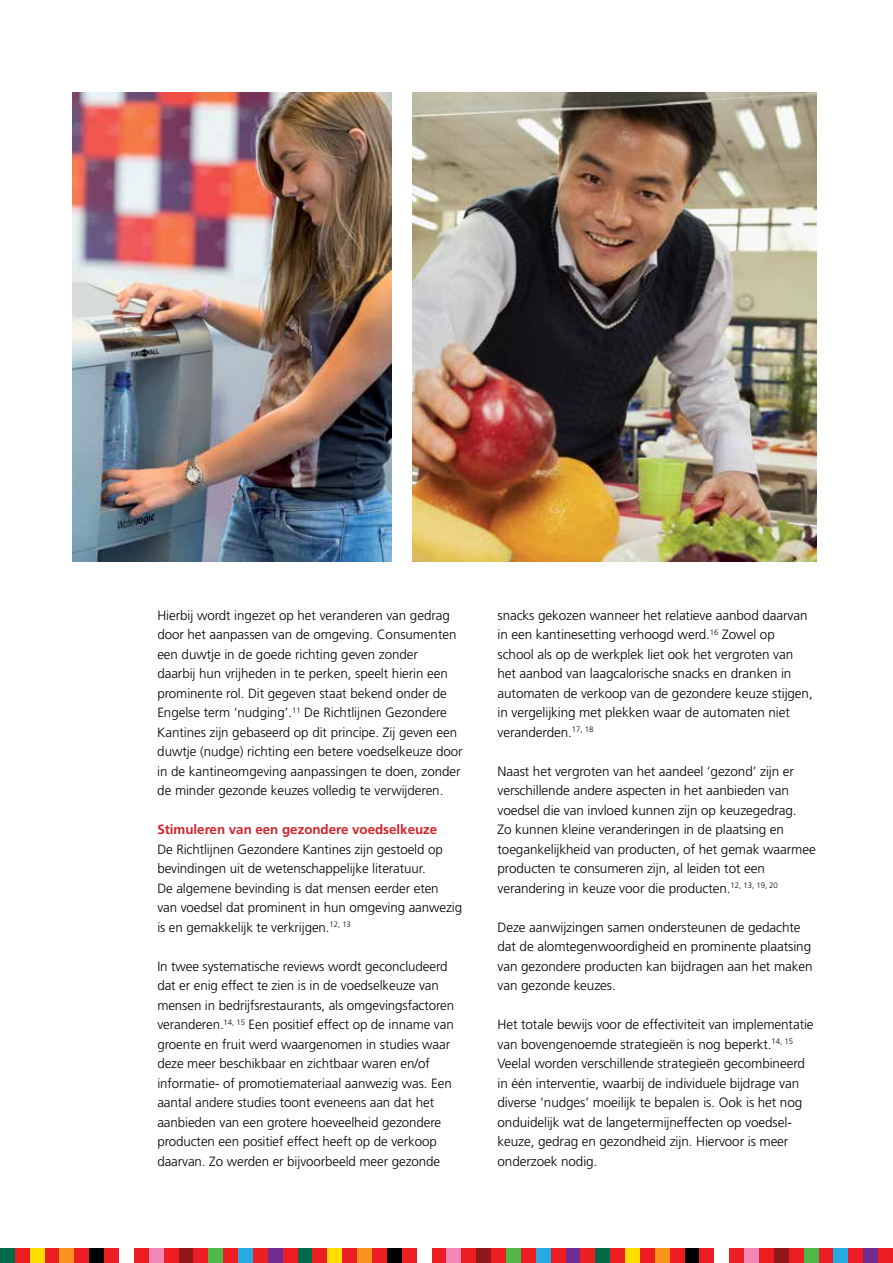
<style>
.page{position:relative;width:893px;height:1263px;background:#fff}
.page>*{position:absolute;margin:0;border:0;box-sizing:border-box;transform-origin:0 0}
.t1{font:300 13.5px/19.5px "Frutiger";letter-spacing:-.005em;color:#000}
.t2{font:300 13.35px/19.5px "Frutiger";letter-spacing:-.005em;color:#000}
.t3{font:700 13.35px "Frutiger";color:#d2232a}
</style>
<div class="page">
<div style="left:0;top:1248px;width:15px;height:15px;background:#016945"></div>
<div style="left:15px;top:1248px;width:15px;height:15px;background:#ed1d24"></div>
<div style="left:30px;top:1248px;width:15px;height:15px;background:#fd0"></div>
<div style="left:45px;top:1248px;width:15px;height:15px;background:#ed1d24"></div>
<div style="left:60px;top:1248px;width:14px;height:15px;background:#f7941e"></div>
<div style="left:74px;top:1248px;width:15px;height:15px;background:#ed1d24"></div>
<div style="left:89px;top:1248px;width:15px;height:15px;background:#000"></div>
<div style="left:104px;top:1248px;width:15px;height:15px;background:#ed1d24"></div>
<div style="left:134px;top:1248px;width:15px;height:15px;background:#ed1d24"></div>
<div style="left:149px;top:1248px;width:15px;height:15px;background:#f287b7"></div>
<div style="left:164px;top:1248px;width:15px;height:15px;background:#ed1d24"></div>
<div style="left:179px;top:1248px;width:14px;height:15px;background:#90181b"></div>
<div style="left:193px;top:1248px;width:15px;height:15px;background:#ed1d24"></div>
<div style="left:208px;top:1248px;width:15px;height:15px;background:#50b848"></div>
<div style="left:223px;top:1248px;width:15px;height:15px;background:#ed1d24"></div>
<div style="left:238px;top:1248px;width:15px;height:15px;background:#27aae1"></div>
<div style="left:253px;top:1248px;width:15px;height:15px;background:#ed1d24"></div>
<div style="left:268px;top:1248px;width:15px;height:15px;background:#6f2c91"></div>
<div style="left:283px;top:1248px;width:15px;height:15px;background:#ed1d24"></div>
<div style="left:298px;top:1248px;width:15px;height:15px;background:#016945"></div>
<div style="left:313px;top:1248px;width:14px;height:15px;background:#ed1d24"></div>
<div style="left:327px;top:1248px;width:15px;height:15px;background:#fd0"></div>
<div style="left:342px;top:1248px;width:15px;height:15px;background:#ed1d24"></div>
<div style="left:357px;top:1248px;width:15px;height:15px;background:#f7941e"></div>
<div style="left:372px;top:1248px;width:15px;height:15px;background:#ed1d24"></div>
<div style="left:387px;top:1248px;width:15px;height:15px;background:#000"></div>
<div style="left:402px;top:1248px;width:15px;height:15px;background:#ed1d24"></div>
<div style="left:432px;top:1248px;width:14px;height:15px;background:#ed1d24"></div>
<div style="left:446px;top:1248px;width:15px;height:15px;background:#f287b7"></div>
<div style="left:461px;top:1248px;width:15px;height:15px;background:#ed1d24"></div>
<div style="left:476px;top:1248px;width:15px;height:15px;background:#90181b"></div>
<div style="left:491px;top:1248px;width:15px;height:15px;background:#ed1d24"></div>
<div style="left:506px;top:1248px;width:15px;height:15px;background:#50b848"></div>
<div style="left:521px;top:1248px;width:15px;height:15px;background:#ed1d24"></div>
<div style="left:536px;top:1248px;width:15px;height:15px;background:#27aae1"></div>
<div style="left:551px;top:1248px;width:15px;height:15px;background:#ed1d24"></div>
<div style="left:566px;top:1248px;width:14px;height:15px;background:#6f2c91"></div>
<div style="left:580px;top:1248px;width:15px;height:15px;background:#ed1d24"></div>
<div style="left:595px;top:1248px;width:15px;height:15px;background:#016945"></div>
<div style="left:610px;top:1248px;width:15px;height:15px;background:#ed1d24"></div>
<div style="left:625px;top:1248px;width:15px;height:15px;background:#fd0"></div>
<div style="left:640px;top:1248px;width:15px;height:15px;background:#ed1d24"></div>
<div style="left:655px;top:1248px;width:15px;height:15px;background:#f7941e"></div>
<div style="left:670px;top:1248px;width:15px;height:15px;background:#ed1d24"></div>
<div style="left:685px;top:1248px;width:14px;height:15px;background:#000"></div>
<div style="left:699px;top:1248px;width:15px;height:15px;background:#ed1d24"></div>
<div style="left:729px;top:1248px;width:15px;height:15px;background:#ed1d24"></div>
<div style="left:744px;top:1248px;width:15px;height:15px;background:#f287b7"></div>
<div style="left:759px;top:1248px;width:15px;height:15px;background:#ed1d24"></div>
<div style="left:774px;top:1248px;width:15px;height:15px;background:#90181b"></div>
<div style="left:789px;top:1248px;width:15px;height:15px;background:#ed1d24"></div>
<div style="left:804px;top:1248px;width:14px;height:15px;background:#50b848"></div>
<div style="left:818px;top:1248px;width:15px;height:15px;background:#ed1d24"></div>
<div style="left:833px;top:1248px;width:15px;height:15px;background:#27aae1"></div>
<div style="left:848px;top:1248px;width:15px;height:15px;background:#ed1d24"></div>
<div style="left:863px;top:1248px;width:15px;height:15px;background:#6f2c91"></div>
<div style="left:878px;top:1248px;width:15px;height:15px;background:#ed1d24"></div>
<img style="left:412px;top:93px;width:404px;height:468px">
<img style="left:72px;top:93px;width:319px;height:468px">
<p class="t2" style="left:157px;top:605px;width:307px">Hierbij wordt ingezet op het veranderen van gedrag door het aanpassen van de omgeving. Consumenten een duwtje in de goede richting geven zonder<br>daarbij hun vrijheden in te perken, speelt hierin een prominente rol. Dit gegeven staat bekend onder de Engelse term ‘nudging’.<sup>11</sup> De Richtlijnen Gezondere Kantines zijn gebaseerd op dit principe. Zij geven een duwtje (nudge) richting een betere voedselkeuze door in de kantineomgeving aanpassingen te doen, zonder de minder gezonde keuzes volledig te verwijderen.</p>
<p class="t3" style="left:157px;top:822px;width:281px">Stimuleren van een gezondere voedselkeuze</p>
<p class="t2" style="left:157px;top:839px;width:306px">De Richtlijnen Gezondere Kantines zijn gestoeld op bevindingen uit de wetenschappelijke literatuur.<br>De algemene bevinding is dat mensen eerder eten<br>van voedsel dat prominent in hun omgeving aanwezig is en gemakkelijk te verkrijgen.<sup>12,</sup> <sup>13</sup></p>
<p class="t2" style="left:157px;top:956px;width:298px">In twee systematische reviews wordt geconcludeerd dat er enig effect te zien is in de voedselkeuze van mensen in bedrijfsrestaurants, als omgevingsfactoren veranderen.<sup>14,</sup> <sup>15</sup> Een positief effect op de inname van groente en fruit werd waargenomen in studies waar deze meer beschikbaar en zichtbaar waren en/of informatie- of promotiemateriaal aanwezig was. Een aantal andere studies toont eveneens aan dat het aanbieden van een grotere hoeveelheid gezondere producten een positief effect heeft op de verkoop daarvan. Zo werden er bijvoorbeeld meer gezonde</p>
<p class="t1" style="left:497px;top:605px;width:317px">snacks gekozen wanneer het relatieve aanbod daarvan in een kantinesetting verhoogd werd.<sup>16</sup> Zowel op school als op de werkplek liet ook het vergroten van het aanbod van laagcalorische snacks en dranken in automaten de verkoop van de gezondere keuze stijgen, in vergelijking met plekken waar de automaten niet veranderden.<sup>17,</sup> <sup>18</sup></p>
<p class="t1" style="left:497px;top:761px;width:320px">Naast het vergroten van het aandeel ‘gezond’ zijn er verschillende andere aspecten in het aanbieden van voedsel die van invloed kunnen zijn op keuzegedrag.<br>Zo kunnen kleine veranderingen in de plaatsing en toegankelijkheid van producten, of het gemak waarmee producten te consumeren zijn, al leiden tot een verandering in keuze voor die producten.<sup>12,</sup> <sup>13,</sup> <sup>19,</sup> <sup>20</sup></p>
<p class="t1" style="left:497px;top:917px;width:317px">Deze aanwijzingen samen ondersteunen de gedachte dat de alomtegenwoordigheid en prominente plaatsing van gezondere producten kan bijdragen aan het maken van gezonde keuzes.</p>
<p class="t1" style="left:497px;top:1015px;width:318px">Het totale bewijs voor de effectiviteit van implementatie van bovengenoemde strategieën is nog beperkt.<sup>14,</sup> <sup>15<br></sup>Veelal worden verschillende strategieën gecombineerd in één interventie, waarbij de individuele bijdrage van diverse ‘nudges’ moeilijk te bepalen is. Ook is het nog onduidelijk wat de langetermijneffecten op voedsel&shy;keuze, gedrag en gezondheid zijn. Hiervoor is meer onderzoek nodig.</p>
</div>
